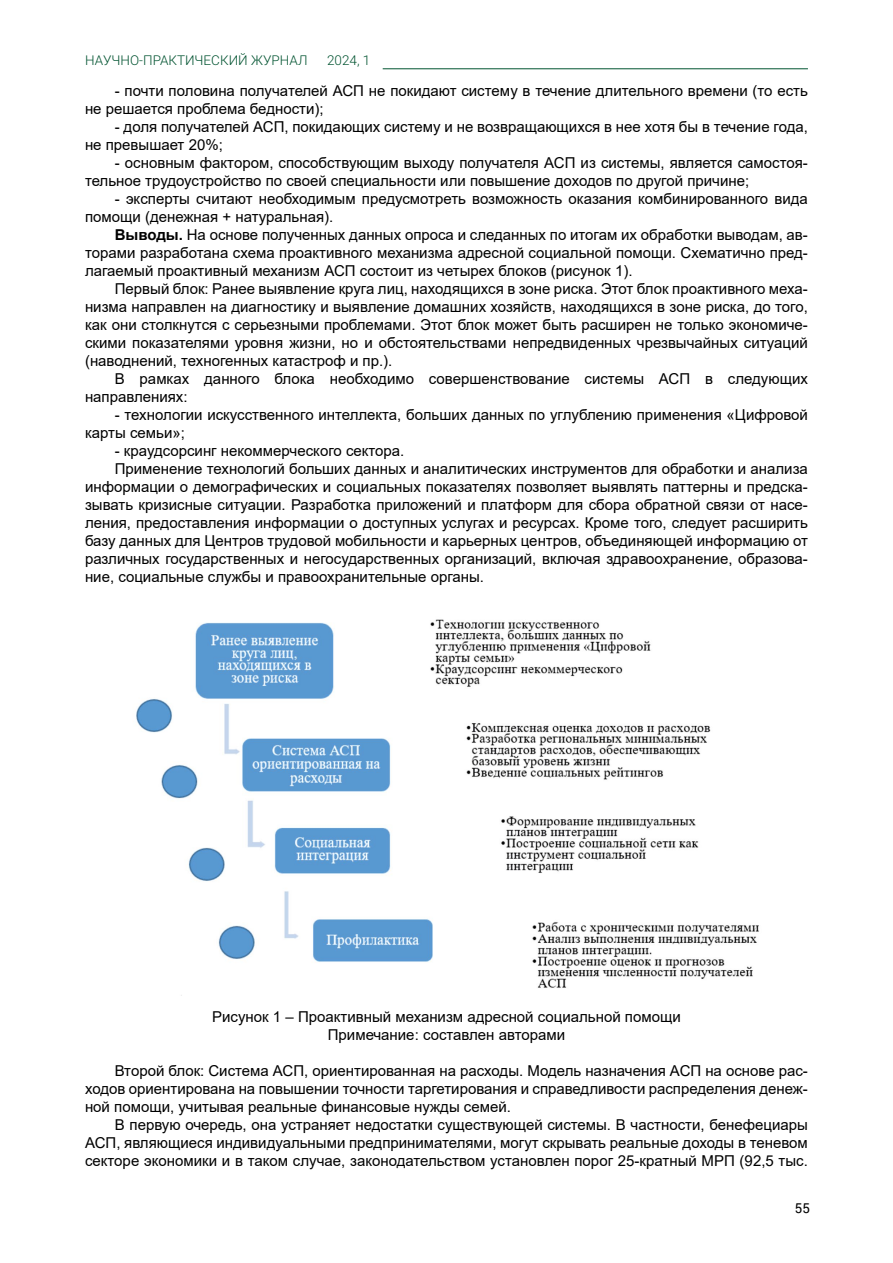
<style>
.page{position:relative;width:893px;height:1263px;background:#fff}
.page>*{position:absolute;margin:0;border:0;box-sizing:border-box;transform-origin:0 0}
.t1{font:15px/18px "Arial";color:#000}
.t2{font:300 13.5px "Roboto";color:#005330}
.t3{font:13.5px "Roboto";color:#000}
.s1{font-weight:700}
</style>
<div class="page">
<hr style="left:383px;top:68px;width:425px;height:1px;background:#005330">
<img style="left:136px;top:619px;width:623px;height:377px">
<p class="t2" style="left:85px;top:51px;width:224px">НАУЧНО-ПРАКТИЧЕСКИЙ ЖУРНАЛ</p>
<p class="t2" style="left:327px;top:51px;width:45px">2024, 1</p>
<p class="t1" style="left:85px;top:82px;width:724px;text-indent:30px">- почти половина получателей АСП не покидают систему в течение длительного времени (то есть не решается проблема бедности);</p>
<p class="t1" style="left:85px;top:118px;width:724px;text-indent:30px">- доля получателей АСП, покидающих систему и не возвращающихся в нее хотя бы в течение года, не превышает 20%;</p>
<p class="t1" style="left:85px;top:154px;width:724px;text-indent:30px">- основным фактором, способствующим выходу получателя АСП из системы, является самостоя&shy;тельное трудоустройство по своей специальности или повышение доходов по другой причине;</p>
<p class="t1" style="left:85px;top:190px;width:724px;text-indent:30px">- эксперты считают необходимым предусмотреть возможность оказания комбинированного вида помощи (денежная + натуральная).</p>
<p class="t1" style="left:85px;top:226px;width:724px;text-align:justify;text-indent:30px"><span class="s1">Выводы.</span> На основе полученных данных опроса и следанных по итогам их обработки выводам, ав&shy;торами разработана схема проактивного механизма адресной социальной помощи. Схематично пред&shy;лагаемый проактивный механизм АСП состоит из четырех блоков (рисунок 1).</p>
<p class="t1" style="left:85px;top:280px;width:724px;text-align:justify;text-indent:30px">Первый блок: Ранее выявление круга лиц, находящихся в зоне риска. Этот блок проактивного меха&shy;низма направлен на диагностику и выявление домашних хозяйств, находящихся в зоне риска, до того, как они столкнутся с серьезными проблемами. Этот блок может быть расширен не только экономиче&shy;скими показателями уровня жизни, но и обстоятельствами непредвиденных чрезвычайных ситуаций (наводнений, техногенных катастроф и пр.).</p>
<p class="t1" style="left:85px;top:370px;width:724px;text-indent:30px">В рамках данного блока необходимо совершенствование системы АСП в следующих направлениях:</p>
<p class="t1" style="left:85px;top:406px;width:724px;text-indent:30px">- технологии искусственного интеллекта, больших данных по углублению применения «Цифровой карты семьи»;</p>
<p class="t1" style="left:115px;top:442px;width:291px">- краудсорсинг некоммерческого сектора.</p>
<p class="t1" style="left:115px;top:460px;width:695px">Применение технологий больших данных и аналитических инструментов для обработки и анализа</p>
<p class="t1" style="left:85px;top:478px;width:724px">информации о демографических и социальных показателях позволяет выявлять паттерны и предска-</p>
<p class="t1" style="left:85px;top:496px;width:724px">зывать кризисные ситуации. Разработка приложений и платформ для сбора обратной связи от насе-</p>
<p class="t1" style="left:85px;top:514px;width:724px">ления, предоставления информации о доступных услугах и ресурсах. Кроме того, следует расширить</p>
<p class="t1" style="left:85px;top:532px;width:724px">базу данных для Центров трудовой мобильности и карьерных центров, объединяющей информацию от</p>
<p class="t1" style="left:85px;top:550px;width:724px">различных государственных и негосударственных организаций, включая здравоохранение, образова-</p>
<p class="t1" style="left:85px;top:568px;width:401px">ние, социальные службы и правоохранительные органы.</p>
<p class="t1" style="left:212px;top:1008px;width:470px;text-align:center">Рисунок 1 – Проактивный механизм адресной социальной помощи<br>Примечание: составлен авторами</p>
<p class="t1" style="left:85px;top:1062px;width:724px;text-align:justify;text-indent:30px">Второй блок: Система АСП, ориентированная на расходы. Модель назначения АСП на основе рас&shy;ходов ориентирована на повышении точности таргетирования и справедливости распределения денеж&shy;ной помощи, учитывая реальные финансовые нужды семей.</p>
<p class="t1" style="left:85px;top:1116px;width:724px;text-align:justify;text-indent:30px">В первую очередь, она устраняет недостатки существующей системы. В частности, бенефециары АСП, являющиеся индивидуальными предпринимателями, могут скрывать реальные доходы в теневом секторе экономики и в таком случае, законодательством установлен порог 25-кратный МРП (92,5 тыс.</p>
<p class="t3" style="left:795px;top:1200px;width:17px">55</p>
</div>
